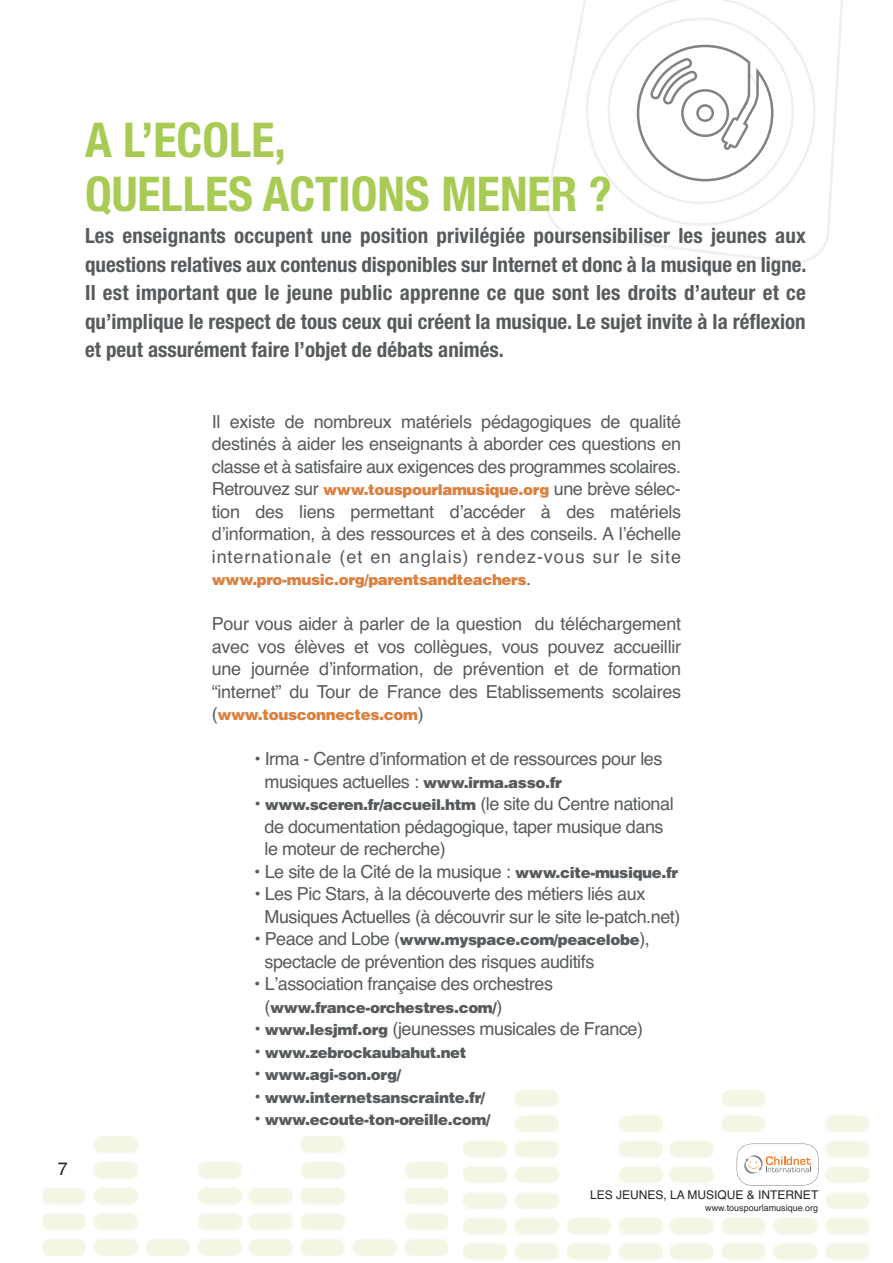
<style>
.page{position:relative;width:893px;height:1263px;background:#fff}
.page>*{position:absolute;margin:0;border:0;box-sizing:border-box;transform-origin:0 0}
.t1{font:700 condensed 48px/54px "Helvetica Neue";color:#a8cb54}
.t2{font:700 condensed 21px/28.5px "Helvetica Neue";color:#575b5d;text-align:justify}
.t3{font:18px/22.5px "Helvetica";letter-spacing:-.025em;color:#575b5d}
.t4{font:18px "Helvetica";color:#272627}
.t5{font:900 15px "Helvetica";letter-spacing:-.025em;color:#575b5d}
.t6{font:900 15px "Helvetica";letter-spacing:-.025em;color:#dc803f}
.t7{font:12px "Helvetica";color:#272627}
.t8{font:9px "Helvetica";color:#272627}
.s1{font-weight:900;font-size:15px;color:#dc803f}
.s2{font-weight:400;font-size:18px;color:#575b5d}
.s3{font-weight:900;font-size:15px}
.s4{font-weight:400;font-size:18px}
</style>
<div class="page">
<svg style="left:546px;top:0;width:297px;height:264px"></svg>
<svg style="left:637px;top:45px;width:136px;height:136px"></svg>
<img style="left:42px;top:1136px;width:406px;height:120px">
<img style="left:463px;top:1090px;width:406px;height:170px">
<div style="left:720px;top:1140px;width:102px;height:49px;background:#fff"></div>
<svg style="left:737px;top:1144px;width:81px;height:41px"></svg>
<div style="left:566px;top:1186px;width:252px;height:31px;background:#fff"></div>
<h1 class="t1" style="left:85px;top:117px;width:528px">A L’ECOLE,<br>QUELLES ACTIONS MENER ?</h1>
<p class="t2" style="left:85px;top:223px;width:723px">Les enseignants occupent une position privilégiée poursensibiliser les jeunes aux questions relatives aux contenus disponibles sur Internet et donc à la musique en ligne.<br>Il est important que le jeune public apprenne ce que sont les droits d’auteur et ce qu’implique le respect de tous ceux qui créent la musique. Le sujet invite à la réflexion et peut assurément faire l’objet de débats animés.</p>
<p class="t4" style="left:58px;top:1162px;width:12px">7</p>
<p class="t3" style="left:212px;top:412px;width:471px;text-align:justify">Il existe de nombreux matériels pédagogiques de qualité destinés à aider les enseignants à aborder ces questions en classe et à satisfaire aux exigences des programmes scolaires.<br>Retrouvez sur <span class="s1">www.touspourlamusique.org</span> une brève sélec - tion des liens permettant dʼaccéder à des matériels dʼinformation, à des ressources et à des conseils. A lʼéchelle internationale (et en anglais) rendez-vous sur le site</p>
<p class="t6" style="left:212px;top:574px;width:321px">www.pro-music.org/parentsandteachers<span class="s2">.</span></p>
<p class="t3" style="left:212px;top:614px;width:471px;text-align:justify">Pour vous aider à parler de la question du téléchargement avec vos élèves et vos collègues, vous pouvez accueillir une journée dʼinformation, de prévention et de formation “internet” du Tour de France des Etablissements scolaires</p>
<p class="t6" style="left:212px;top:709px;width:213px"><span class="s2">(</span>www.tousconnectes.com<span class="s2">)</span></p>
<p class="t3" style="left:264px;top:749px;width:399px;text-indent:-10px">• Irma - Centre dʼinformation et de ressources pour les musiques actuelles : <span class="s3">www.irma.asso.fr</span></p>
<p class="t5" style="left:254px;top:799px;width:421px"><span class="s4">•</span> www.sceren.fr/accueil.htm <span class="s4">(le site du Centre national</span></p>
<p class="t3" style="left:264px;top:817px;width:401px">de documentation pédagogique, taper musique dans le moteur de recherche)</p>
<p class="t3" style="left:254px;top:862px;width:425px">• Le site de la Cité de la musique : <span class="s3">www.cite-musique.fr</span></p>
<p class="t3" style="left:264px;top:884px;width:417px;text-indent:-10px">• Les Pic Stars, à la découverte des métiers liés aux<br>Musiques Actuelles (à découvrir sur le site le-patch.net)</p>
<p class="t5" style="left:254px;top:934px;width:397px"><span class="s4">• Peace and Lobe (</span>www.myspace.com/peacelobe<span class="s4">),</span></p>
<p class="t3" style="left:264px;top:952px;width:331px">spectacle de prévention des risques auditifs</p>
<p class="t3" style="left:254px;top:974px;width:300px">• Lʼassociation française des orchestres</p>
<p class="t5" style="left:264px;top:1002px;width:239px"><span class="s4">(</span>www.france-orchestres.com/<span class="s4">)</span></p>
<p class="t3" style="left:254px;top:1019px;width:390px">• <span class="s3">www.lesjmf.org</span> (jeunesses musicales de France)</p>
<p class="t5" style="left:254px;top:1047px;width:214px"><span class="s4">•</span> www.zebrockaubahut.net</p>
<p class="t5" style="left:254px;top:1069px;width:148px"><span class="s4">•</span> www.agi-son.org/</p>
<p class="t5" style="left:254px;top:1092px;width:232px"><span class="s4">•</span> www.internetsanscrainte.fr/</p>
<p class="t5" style="left:254px;top:1114px;width:238px"><span class="s4">•</span> www.ecoute-ton-oreille.com/</p>
<p class="t7" style="left:590px;top:1190px;width:230px">LES JEUNES, LA MUSIQUE &amp; INTERNET</p>
<p class="t8" style="left:705px;top:1205px;width:115px">www.touspourlamusique.org</p>
</div>
